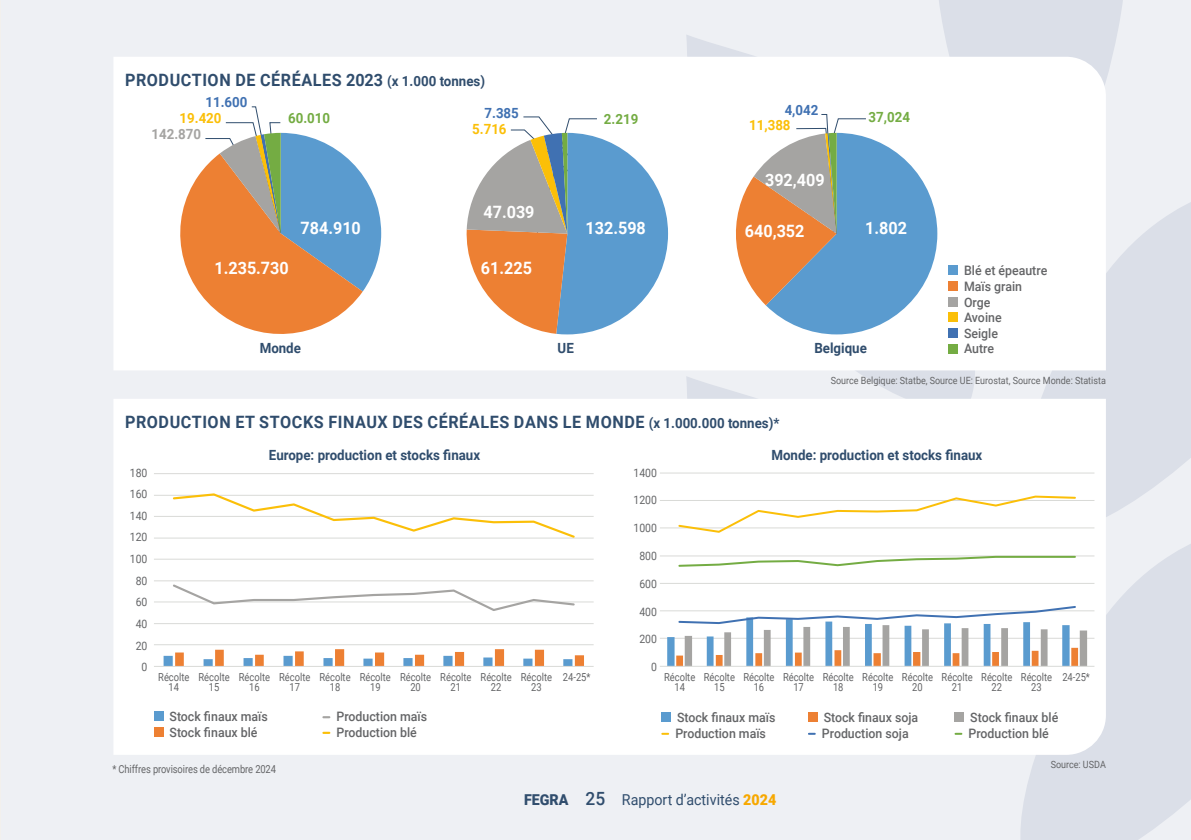
<style>
.page{position:relative;width:1191px;height:840px;background:#fff}
.page>*{position:absolute;margin:0;border:0;box-sizing:border-box;transform-origin:0 0}
.t1{font:500 18.2px "Roboto";color:#304d6d;scale:.95 1}
.t2{font:700 17px "Roboto";letter-spacing:.035em;color:#304d6d;scale:.95 1}
.t3{font:700 17px "Roboto";color:#fff;scale:.95 1}
.t4{font:15px "Roboto";color:#304d6d;scale:.95 1}
.t5{font:900 15px "Roboto";color:#304d6d;scale:.95 1}
.t6{font:700 14px "Roboto";color:#304d6d;scale:.95 1}
.t7{font:700 14px "Roboto";color:#74ac43;scale:.95 1}
.t8{font:700 14px "Roboto";color:#fbbf08;scale:.95 1}
.t9{font:700 14px "Roboto";color:#4071b2;scale:.95 1}
.t10{font:700 14px "Roboto";color:#a5a4a2;scale:.95 1}
.t11{font:500 13px/15.6px "Roboto";color:#646567;scale:.95 1}
.t12{font:11.6px "Roboto";color:#646567;scale:.9 1}
.t13{font:11px/10px "Roboto";color:#646567;text-align:center;scale:.85 1}
.t14{font:10px "Roboto";color:#646567;scale:.9 1}
.s1{font-size:14px}
.s2{font-weight:900;color:#f7a800}
</style>
<div class="page">
<div style="left:0;top:0;width:1191px;height:839px;background:#eef0f4"></div>
<svg style="left:1002px;top:556px;width:189px;height:283px;background:#dde1e9"></svg>
<svg style="left:1041px;top:202px;width:150px;height:354px;fill:#dbdfe8"></svg>
<svg style="left:686px;top:35px;width:289px;height:363px"></svg>
<div style="left:114px;top:57px;width:992px;height:313px;background:#fff"></div>
<div style="left:114px;top:398px;width:992px;height:356px;background:#fff"></div>
<div style="left:948px;top:328px;width:10px;height:9px;background:#4071b2"></div>
<div style="left:948px;top:343px;width:10px;height:10px;background:#74ac43"></div>
<div style="left:154px;top:711px;width:9px;height:9px;background:#5a9bcf"></div>
<div style="left:154px;top:726px;width:9px;height:10px;background:#ed8033"></div>
<svg style="left:323px;top:715px;width:6px;height:3px"></svg>
<svg style="left:323px;top:731px;width:6px;height:2px"></svg>
<div style="left:661px;top:712px;width:10px;height:9px;background:#5a9bcf"></div>
<svg style="left:662px;top:732px;width:6px;height:2px"></svg>
<div style="left:808px;top:712px;width:9px;height:9px;background:#ed8033"></div>
<svg style="left:809px;top:732px;width:6px;height:2px"></svg>
<div style="left:954px;top:712px;width:10px;height:9px;background:#a5a4a2"></div>
<svg style="left:955px;top:732px;width:6px;height:2px"></svg>
<svg style="left:464px;top:116px;width:204px;height:218px;background:#adb3b7"></svg>
<svg style="left:726px;top:0;width:401px;height:334px;background:#dce0e5"></svg>
<svg style="left:167px;top:106px;width:214px;height:241px;background:#ceb8a7"></svg>
<hr style="left:154px;top:473px;width:439px;height:1px;background:#d9dad7">
<hr style="left:154px;top:494px;width:439px;height:1px;background:#d9dad7">
<hr style="left:154px;top:515px;width:439px;height:1px;background:#d9dad7">
<hr style="left:154px;top:537px;width:439px;height:1px;background:#d9dad7">
<hr style="left:154px;top:558px;width:439px;height:1px;background:#d9dad7">
<hr style="left:154px;top:580px;width:439px;height:1px;background:#d9dad7">
<hr style="left:154px;top:601px;width:439px;height:1px;background:#d9dad7">
<hr style="left:154px;top:623px;width:439px;height:1px;background:#d9dad7">
<hr style="left:154px;top:644px;width:439px;height:1px;background:#d9dad7">
<svg style="left:164px;top:648px;width:420px;height:17px;background:#eaddd5"></svg>
<hr style="left:154px;top:665px;width:439px;height:1px;background:#d9dad7">
<svg style="left:171px;top:582px;width:405px;height:30px;background:#f7f7f6"></svg>
<svg style="left:172px;top:492px;width:404px;height:47px;background:#fcf9f0"></svg>
<hr style="left:660px;top:472px;width:434px;height:1px;background:#d9dad7">
<hr style="left:660px;top:500px;width:434px;height:1px;background:#d9dad7">
<hr style="left:660px;top:527px;width:434px;height:1px;background:#d9dad7">
<hr style="left:660px;top:555px;width:434px;height:1px;background:#d9dad7">
<hr style="left:660px;top:582px;width:434px;height:1px;background:#d9dad7">
<hr style="left:660px;top:610px;width:434px;height:1px;background:#d9dad7">
<hr style="left:660px;top:637px;width:434px;height:1px;background:#d9dad7">
<hr style="left:660px;top:665px;width:434px;height:1px;background:#d9dad7">
<svg style="left:677px;top:494px;width:400px;height:39px;background:#fcf9f0"></svg>
<svg style="left:667px;top:604px;width:420px;height:62px;background:#d9dee3"></svg>
<svg style="left:677px;top:554px;width:400px;height:13px;background:#e6efdf"></svg>
<p class="t2" style="left:125px;top:68px;width:380px">PRODUCTION DE CÉRÉALES 2023 <span class="s1">(x 1.000 tonnes)</span></p>
<p class="t9" style="left:205px;top:92px;width:46px">11.600</p>
<p class="t8" style="left:179px;top:108px;width:46px">19.420</p>
<p class="t7" style="left:604px;top:109px;width:38px">2.219</p>
<p class="t7" style="left:868px;top:108px;width:45px">37,024</p>
<p class="t9" style="left:784px;top:100px;width:37px">4,042</p>
<p class="t9" style="left:484px;top:103px;width:38px">7.385</p>
<p class="t7" style="left:288px;top:108px;width:46px">60.010</p>
<p class="t8" style="left:749px;top:115px;width:45px">11,388</p>
<p class="t10" style="left:151px;top:124px;width:54px">142.870</p>
<p class="t8" style="left:472px;top:119px;width:38px">5.716</p>
<p class="t3" style="left:214px;top:256px;width:80px">1.235.730</p>
<p class="t3" style="left:300px;top:216px;width:65px">784.910</p>
<p class="t3" style="left:483px;top:200px;width:55px">47.039</p>
<p class="t3" style="left:481px;top:256px;width:55px">61.225</p>
<p class="t3" style="left:765px;top:168px;width:64px">392,409</p>
<p class="t3" style="left:585px;top:216px;width:65px">132.598</p>
<p class="t3" style="left:865px;top:216px;width:45px">1.802</p>
<p class="t3" style="left:745px;top:219px;width:64px">640,352</p>
<p class="t6" style="left:260px;top:338px;width:45px">Monde</p>
<p class="t6" style="left:557px;top:338px;width:19px">UE</p>
<p class="t6" style="left:814px;top:338px;width:57px">Belgique</p>
<p class="t11" style="left:964px;top:262px;width:89px">Blé et épeautre</p>
<p class="t11" style="left:964px;top:278px;width:63px">Maïs grain</p>
<p class="t11" style="left:964px;top:293px;width:29px">Orge</p>
<p class="t11" style="left:964px;top:309px;width:41px">Avoine<br>Seigle</p>
<p class="t11" style="left:964px;top:340px;width:33px">Autre</p>
<p class="t14" style="left:830px;top:373px;width:307px">Source Belgique: Statbe, Source UE: Eurostat, Source Monde: Statista</p>
<p class="t2" style="left:125px;top:410px;width:690px">PRODUCTION ET STOCKS FINAUX DES CÉRÉALES DANS LE MONDE <span class="s1">(x 1.000.000 tonnes)*</span></p>
<p class="t6" style="left:269px;top:444px;width:224px">Europe: production et stocks finaux</p>
<p class="t6" style="left:771px;top:444px;width:223px">Monde: production et stocks finaux</p>
<p class="t12" style="left:130px;top:464px;width:21px">180</p>
<p class="t12" style="left:130px;top:485px;width:21px">160</p>
<p class="t12" style="left:130px;top:507px;width:21px">140</p>
<p class="t12" style="left:130px;top:529px;width:21px">120</p>
<p class="t12" style="left:130px;top:550px;width:21px">100</p>
<p class="t12" style="left:136px;top:572px;width:15px">80</p>
<p class="t12" style="left:136px;top:593px;width:15px">60</p>
<p class="t12" style="left:136px;top:615px;width:15px">40</p>
<p class="t12" style="left:136px;top:637px;width:15px">20</p>
<p class="t12" style="left:142px;top:658px;width:8px">0</p>
<p class="t12" style="left:633px;top:464px;width:28px">1400</p>
<p class="t12" style="left:633px;top:492px;width:28px">1200</p>
<p class="t12" style="left:633px;top:519px;width:28px">1000</p>
<p class="t12" style="left:639px;top:547px;width:21px">800</p>
<p class="t12" style="left:639px;top:575px;width:21px">600</p>
<p class="t12" style="left:639px;top:603px;width:21px">400</p>
<p class="t12" style="left:639px;top:630px;width:21px">200</p>
<p class="t12" style="left:651px;top:658px;width:8px">0</p>
<p class="t13" style="left:158px;top:671px;width:38px">Récolte<br>14</p>
<p class="t13" style="left:198px;top:671px;width:38px">Récolte<br>15</p>
<p class="t13" style="left:239px;top:671px;width:38px">Récolte<br>16</p>
<p class="t13" style="left:279px;top:671px;width:38px">Récolte<br>17</p>
<p class="t13" style="left:319px;top:671px;width:38px">Récolte<br>18</p>
<p class="t13" style="left:360px;top:671px;width:38px">Récolte<br>19</p>
<p class="t13" style="left:400px;top:671px;width:38px">Récolte<br>20</p>
<p class="t13" style="left:440px;top:671px;width:38px">Récolte<br>21</p>
<p class="t13" style="left:480px;top:671px;width:38px">Récolte<br>22</p>
<p class="t13" style="left:521px;top:671px;width:38px">Récolte<br>23</p>
<p class="t13" style="left:563px;top:671px;width:34px">24-25*</p>
<p class="t13" style="left:664px;top:671px;width:38px">Récolte<br>14</p>
<p class="t13" style="left:703px;top:671px;width:38px">Récolte<br>15</p>
<p class="t13" style="left:743px;top:671px;width:38px">Récolte<br>16</p>
<p class="t13" style="left:783px;top:671px;width:38px">Récolte<br>17</p>
<p class="t13" style="left:822px;top:671px;width:38px">Récolte<br>18</p>
<p class="t13" style="left:862px;top:671px;width:38px">Récolte<br>19</p>
<p class="t13" style="left:902px;top:671px;width:38px">Récolte<br>20</p>
<p class="t13" style="left:941px;top:671px;width:38px">Récolte<br>21</p>
<p class="t13" style="left:981px;top:671px;width:38px">Récolte<br>22</p>
<p class="t13" style="left:1021px;top:671px;width:38px">Récolte<br>23</p>
<p class="t13" style="left:1062px;top:671px;width:34px">24-25*</p>
<p class="t11" style="left:169px;top:707px;width:105px">Stock finaux maïs</p>
<p class="t11" style="left:169px;top:723px;width:94px">Stock finaux blé</p>
<p class="t11" style="left:336px;top:707px;width:97px">Production maïs</p>
<p class="t11" style="left:336px;top:723px;width:86px">Production blé</p>
<p class="t11" style="left:677px;top:708px;width:105px">Stock finaux maïs</p>
<p class="t11" style="left:675px;top:724px;width:97px">Production maïs</p>
<p class="t11" style="left:822px;top:708px;width:103px">Stock finaux soja<br>Production soja</p>
<p class="t11" style="left:970px;top:708px;width:94px">Stock finaux blé</p>
<p class="t11" style="left:968px;top:724px;width:86px">Production blé</p>
<p class="t13" style="left:112px;top:763px;width:194px">* Chiffres provisoires de décembre 2024</p>
<p class="t5" style="left:524px;top:788px;width:48px">FEGRA</p>
<p class="t1" style="left:585px;top:785px;width:22px">25</p>
<p class="t4" style="left:622px;top:788px;width:164px">Rapport d’activités <span class="s2">2024</span></p>
<p class="t14" style="left:1050px;top:757px;width:63px">Source: USDA</p>
</div>
